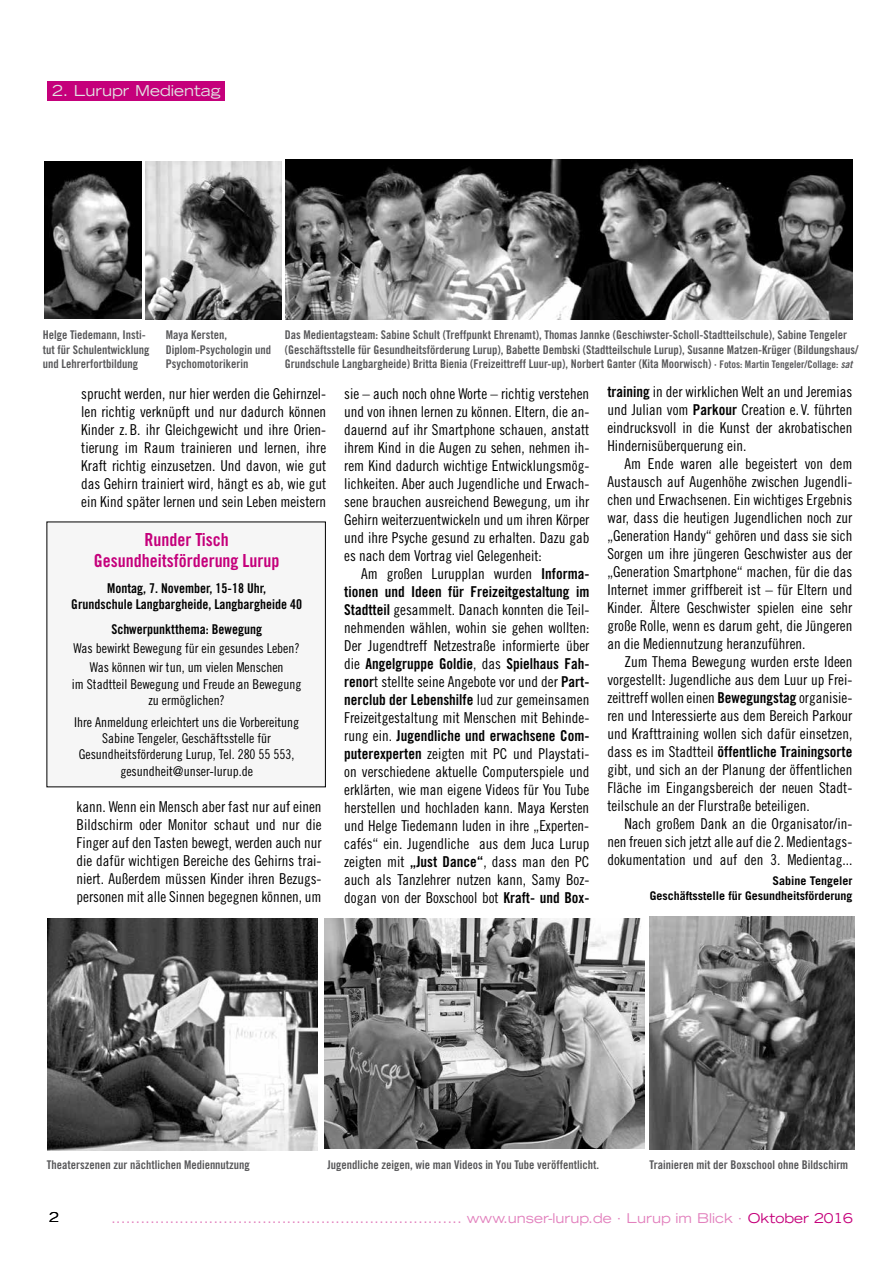
<style>
.page{position:relative;width:893px;height:1263px;background:#fff}
.page>*{position:absolute;margin:0;border:0;box-sizing:border-box;transform-origin:0 0}
.t1{font:18px/21.6px "Trade Gothic Bold Cond Twenty";color:#c5007b;text-align:center}
.t2{font:15px/18px "Trade Gothic Cond Eighteen";color:#000;text-align:justify}
.t3{font:15px "Trade Gothic Bold Cond Twenty";color:#000}
.t4{font:expanded 15px "Trade Gothic LH";color:#e3e4e4}
.t5{font:13.5px/16.2px "Trade Gothic Cond Eighteen";color:#000;text-align:center}
.t6{font:expanded 13.5px "Trade Gothic LH";color:#e280bd}
.t7{font:13.5px/16.2px "Trade Gothic Bold Cond Twenty";color:#000;text-align:center}
.t8{font:expanded 13.5px "Trade Gothic LH";color:#000}
.t9{font:12px/14.4px "Trade Gothic Bold Cond Twenty";color:#58585a}
.t10{font:700 12px/14.4px "Trade Gothic";color:#000;text-align:right}
.s1{font-size:10.5px}
.s2{font-family:"Trade Gothic Bold Cond Twenty Obl";font-size:10.5px}
.s3{font-family:"Trade Gothic Bold Cond Twenty"}
.s4{font-family:"Trade Gothic Cond Eighteen"}
.s5{color:#c5007b}
</style>
<div class="page">
<div style="left:48px;top:81px;width:177px;height:19px;background:#c5007b"></div>
<div style="left:47px;top:522px;width:278px;height:265px;background:#f6f6f6"></div>
<img style="left:285px;top:160px;width:567px;height:159px">
<img style="left:47px;top:918px;width:271px;height:232px">
<img style="left:324px;top:918px;width:321px;height:231px">
<img style="left:649px;top:916px;width:206px;height:233px">
<img style="left:44px;top:161px;width:98px;height:158px">
<img style="left:146px;top:161px;width:135px;height:158px">
<p class="t4" style="left:52px;top:81px;width:170px">2. Lurupr Medientag</p>
<p class="t9" style="left:285px;top:328px;width:575px">Das Medientagsteam: Sabine Schult (Treffpunkt Ehrenamt), Thomas Jannke (Geschiwster-Scholl-Stadtteilschule), Sabine Tengeler (Geschäftsstelle für Gesundheitsförderung Lurup), Babette Dembski (Stadtteilschule Lurup), Susanne Matzen-Krüger (Bildungshaus/<br>Grundschule Langbargheide) Britta Bienia (Freizeittreff Luur-up), Norbert Ganter (Kita Moorwisch) · <span class="s1">Fotos: Martin Tengeler/Collage:</span> <span class="s2">sat</span></p>
<p class="t9" style="left:43px;top:328px;width:108px">Helge Tiedemann, Insti&shy;tut für Schulentwicklung und Lehrerfortbildung</p>
<p class="t9" style="left:166px;top:328px;width:107px">Maya Kersten,<br>Diplom-Psychologin und<br>Psychomotorikerin</p>
<p class="t2" style="left:81px;top:384px;width:247px">sprucht werden, nur hier werden die Gehirnzel&shy;len richtig verknüpft und nur dadurch können Kinder z. B. ihr Gleichgewicht und ihre Orien&shy;tierung im Raum trainieren und lernen, ihre Kraft richtig einzusetzen. Und davon, wie gut das Gehirn trainiert wird, hängt es ab, wie gut ein Kind später lernen und sein Leben meistern</p>
<p class="t2" style="left:607px;top:382px;width:247px"><span class="s3">training</span> in der wirklichen Welt an und Jeremias und Julian vom <span class="s3">Parkour</span> Creation e. V. führten eindrucksvoll in die Kunst der akrobatischen Hindernisüberquerung ein.</p>
<p class="t2" style="left:607px;top:454px;width:247px;text-indent:17px">Am Ende waren alle begeistert von dem Austausch auf Augenhöhe zwischen Jugendli&shy;chen und Erwachsenen. Ein wichtiges Ergebnis war, dass die heutigen Jugendlichen noch zur „Generation Handy“ gehören und dass sie sich Sorgen um ihre jüngeren Geschwister aus der „Generation Smartphone“ machen, für die das Internet immer griffbereit ist – für Eltern und Kinder. Ältere Geschwister spielen eine sehr große Rolle, wenn es darum geht, die Jüngeren an die Mediennutzung heranzuführen.</p>
<p class="t2" style="left:607px;top:652px;width:247px;text-indent:17px">Zum Thema Bewegung wurden erste Ideen vorgestellt: Jugendliche aus dem Luur up Frei&shy;zeittreff wollen einen <span class="s3">Bewegungstag</span> organisie&shy;ren und Interessierte aus dem Bereich Parkour und Krafttraining wollen sich dafür einsetzen,</p>
<p class="t3" style="left:607px;top:742px;width:247px"><span class="s4">dass es im Stadtteil</span> öffentliche Trainingsorte</p>
<p class="t2" style="left:607px;top:760px;width:247px">gibt, und sich an der Planung der öffentlichen Fläche im Eingangsbereich der neuen Stadt&shy;teilschule an der Flurstraße beteiligen.</p>
<p class="t2" style="left:607px;top:814px;width:247px;text-indent:17px">Nach großem Dank an die Organisator/in&shy;nen freuen sich jetzt alle auf die 2. Medientags&shy;dokumentation und auf den 3. Medientag...</p>
<p class="t10" style="left:650px;top:874px;width:204px">Sabine Tengeler<br>Geschäftsstelle für Gesundheitsförderung</p>
<p class="t2" style="left:344px;top:384px;width:247px">sie – auch noch ohne Worte – richtig verstehen und von ihnen lernen zu können. Eltern, die an&shy;dauernd auf ihr Smartphone schauen, anstatt ihrem Kind in die Augen zu sehen, nehmen ih&shy;rem Kind dadurch wichtige Entwicklungsmög&shy;lichkeiten. Aber auch Jugendliche und Erwach&shy;sene brauchen ausreichend Bewegung, um ihr Gehirn weiterzuentwickeln und um ihren Körper und ihre Psyche gesund zu erhalten. Dazu gab es nach dem Vortrag viel Gelegenheit:</p>
<p class="t2" style="left:361px;top:564px;width:230px">Am großen Lurupplan wurden <span class="s3">Informa-</span></p>
<p class="t3" style="left:344px;top:582px;width:247px">tionen und Ideen für Freizeitgestaltung im</p>
<p class="t2" style="left:344px;top:600px;width:247px"><span class="s3">Stadtteil</span> gesammelt. Danach konnten die Teil&shy;nehmenden wählen, wohin sie gehen wollten:<br>Der Jugendtreff Netzestraße informierte über</p>
<p class="t3" style="left:344px;top:654px;width:247px"><span class="s4">die</span> Angelgruppe Goldie<span class="s4">, das</span> Spielhaus Fah-</p>
<p class="t2" style="left:344px;top:672px;width:247px"><span class="s3">renor</span>t stellte seine Angebote vor und der <span class="s3">Part-</span></p>
<p class="t3" style="left:344px;top:690px;width:247px">nerclub der Lebenshilfe <span class="s4">lud zur gemeinsamen</span></p>
<p class="t2" style="left:344px;top:708px;width:247px">Freizeitgestaltung mit Menschen mit Behinde-</p>
<p class="t3" style="left:344px;top:726px;width:247px"><span class="s4">rung ein.</span> Jugendliche und erwachsene Com-</p>
<p class="t2" style="left:344px;top:744px;width:247px"><span class="s3">puterexperten</span> zeigten mit PC und Playstati&shy;on verschiedene aktuelle Computerspiele und erklärten, wie man eigene Videos für You Tube herstellen und hochladen kann. Maya Kersten und Helge Tiedemann luden in ihre „Experten&shy;cafés“ ein. Jugendliche aus dem Juca Lurup zeigten mit <span class="s3">„Just Dance“</span>, dass man den PC auch als Tanzlehrer nutzen kann, Samy Boz&shy;dogan von der Boxschool bot <span class="s3">Kraft- und Box-</span></p>
<p class="t1" style="left:94px;top:528px;width:187px">Runder Tisch<br>Gesundheitsförderung Lurup</p>
<p class="t7" style="left:71px;top:580px;width:232px">Montag, 7. November, 15-18 Uhr,<br>Grundschule Langbargheide, Langbargheide 40</p>
<p class="t7" style="left:111px;top:621px;width:152px">Schwerpunktthema: Bewegung</p>
<p class="t5" style="left:74px;top:639px;width:228px;line-height:19.2px">Was bewirkt Bewegung für ein gesundes Leben?<br>Was können wir tun, um vielen Menschen</p>
<p class="t5" style="left:72px;top:675px;width:231px">im Stadtteil Bewegung und Freude an Bewegung zu ermöglichen?</p>
<p class="t5" style="left:74px;top:714px;width:227px">Ihre Anmeldung erleichtert uns die Vorbereitung Sabine Tengeler, Geschäftsstelle für Gesundheitsförderung Lurup, Tel. 280 55 553, gesundheit@unser-lurup.de</p>
<p class="t2" style="left:77px;top:797px;width:247px">kann. Wenn ein Mensch aber fast nur auf einen Bildschirm oder Monitor schaut und nur die Finger auf den Tasten bewegt, werden auch nur die dafür wichtigen Bereiche des Gehirns trai&shy;niert. Außerdem müssen Kinder ihren Bezugs&shy;personen mit alle Sinnen begegnen können, um</p>
<p class="t9" style="left:47px;top:1157px;width:205px">Theaterszenen zur nächtlichen Mediennutzung</p>
<p class="t9" style="left:327px;top:1157px;width:273px">Jugendliche zeigen, wie man Videos in You Tube veröffentlicht.</p>
<p class="t9" style="left:649px;top:1157px;width:200px">Trainieren mit der Boxschool ohne Bildschirm</p>
<p class="t8" style="left:49px;top:1209px;width:11px">2</p>
<p class="t6" style="left:111px;top:1209px;width:743px">........................................................................ www.unser-lurup.de · Lurup im Blick · <span class="s5">Oktober 2016</span></p>
</div>
